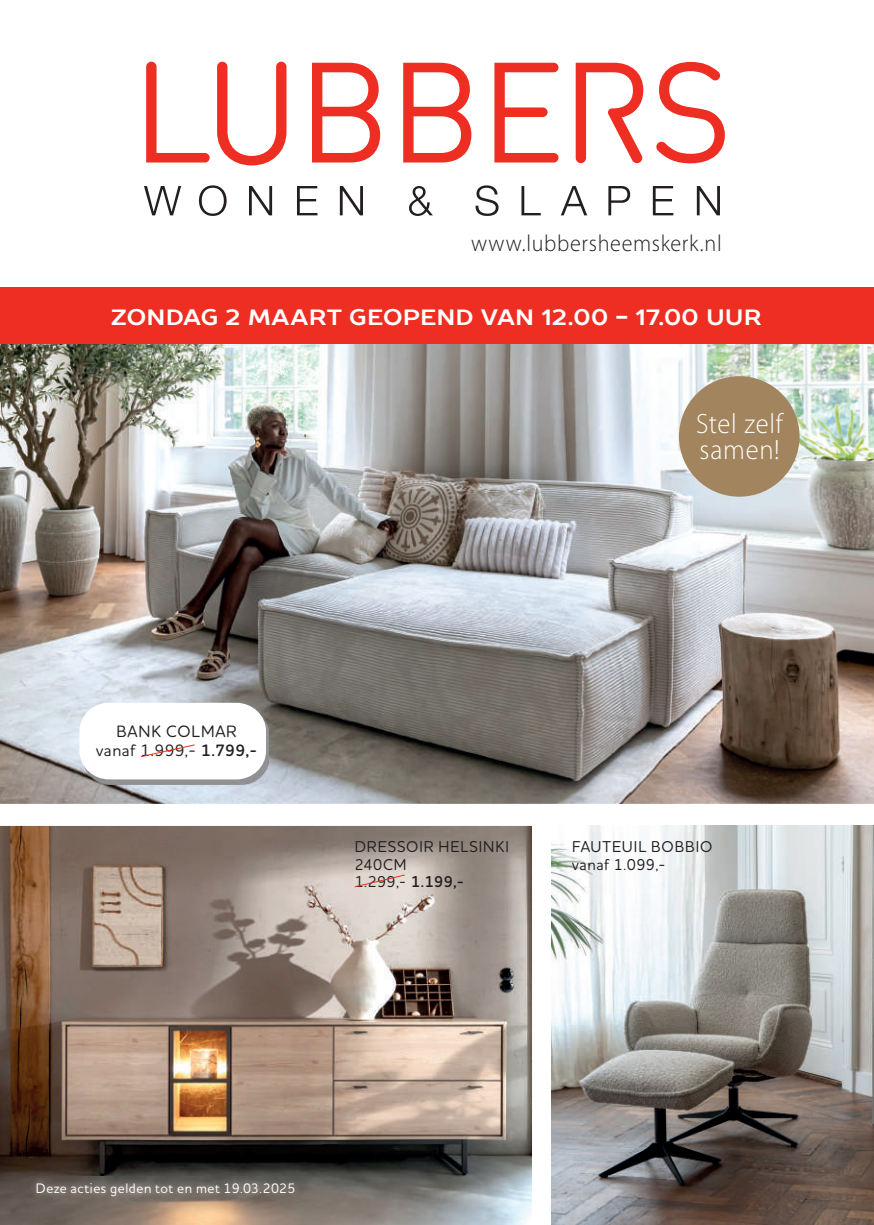
<style>
.page{position:relative;width:874px;height:1225px;background:#fff}
.page>*{position:absolute;margin:0;border:0;box-sizing:border-box;transform-origin:0 0}
.t1{font:300 28px/26px "Myriad Pro";letter-spacing:.025em;color:#fff;scale:.95 1}
.t2{font:300 23.2px "Myriad Pro";letter-spacing:.03em;color:#231f20;scale:.95 1}
.t3{font:700 22.4px "TT Prosto Sans";letter-spacing:.005em;color:#fff}
.t4{font:500 16.8px/19.6px "Houschka Rounded";letter-spacing:.045em;color:#231f20;text-align:center}
.t5{font:500 16px/17.6px "Houschka Rounded";letter-spacing:.055em;color:#231f20;scale:.95 1}
.t6{font:500 14px "Houschka Rounded";letter-spacing:.045em;color:#fff;scale:.95 1}
.s1{font-weight:600}
</style>
<div class="page">
<img style="left:0;top:826px;width:531px;height:399px">
<img style="left:0;top:343px;width:873px;height:461px">
<div style="left:0;top:287px;width:873px;height:56px;background:#ee2e22"></div>
<svg style="left:312px;top:63px;width:68px;height:99px"></svg>
<svg style="left:403px;top:63px;width:68px;height:99px"></svg>
<svg style="left:217px;top:62px;width:69px;height:103px"></svg>
<svg style="left:146px;top:62px;width:63px;height:100px"></svg>
<svg style="left:494px;top:63px;width:64px;height:99px"></svg>
<svg style="left:575px;top:63px;width:68px;height:100px"></svg>
<svg style="left:656px;top:62px;width:68px;height:101px"></svg>
<svg style="left:144px;top:186px;width:37px;height:29px"></svg>
<svg style="left:199px;top:185px;width:27px;height:31px"></svg>
<svg style="left:249px;top:186px;width:23px;height:29px"></svg>
<svg style="left:297px;top:186px;width:20px;height:29px"></svg>
<svg style="left:340px;top:186px;width:23px;height:29px"></svg>
<svg style="left:409px;top:186px;width:23px;height:30px"></svg>
<svg style="left:475px;top:185px;width:23px;height:31px"></svg>
<svg style="left:521px;top:186px;width:19px;height:29px"></svg>
<svg style="left:561px;top:186px;width:26px;height:29px"></svg>
<svg style="left:608px;top:186px;width:22px;height:29px"></svg>
<svg style="left:652px;top:186px;width:21px;height:29px"></svg>
<svg style="left:696px;top:186px;width:23px;height:29px"></svg>
<img style="left:551px;top:826px;width:322px;height:399px">
<img style="left:30px;top:1176px;width:270px;height:25px">
<div style="left:678px;top:376px;width:121px;height:121px;background:#a2845e;border-radius:50%"></div>
<img style="left:82px;top:708px;width:187px;height:77px">
<div style="left:79px;top:703px;width:187px;height:76px;background:#fff;border-radius:29px"></div>
<svg style="left:353px;top:874px;width:52px;height:14px"></svg>
<svg style="left:140px;top:744px;width:55px;height:13px"></svg>
<h2 class="t2" style="left:471px;top:229px;width:265px">www.lubbersheemskerk.nl</h2>
<h3 class="t3" style="left:111px;top:302px;width:651px">ZONDAG 2 MAART GEOPEND VAN 12.00 - 17.00 UUR</h3>
<h1 class="t1" style="left:695px;top:410px;width:93px">Stel zelf samen!</h1>
<p class="t4" style="left:96px;top:720px;width:163px">BANK COLMAR vanaf 1.999,- <span class="s1">1.799,-</span></p>
<p class="t5" style="left:354px;top:837px;width:164px">DRESSOIR HELSINKI<br>240CM<br>1.299,- <span class="s1">1.199,-</span></p>
<p class="t5" style="left:572px;top:837px;width:149px">FAUTEUIL BOBBIO vanaf 1.099,-</p>
<p class="t6" style="left:36px;top:1178px;width:274px">Deze acties gelden tot en met 19.03.2025</p>
</div>
